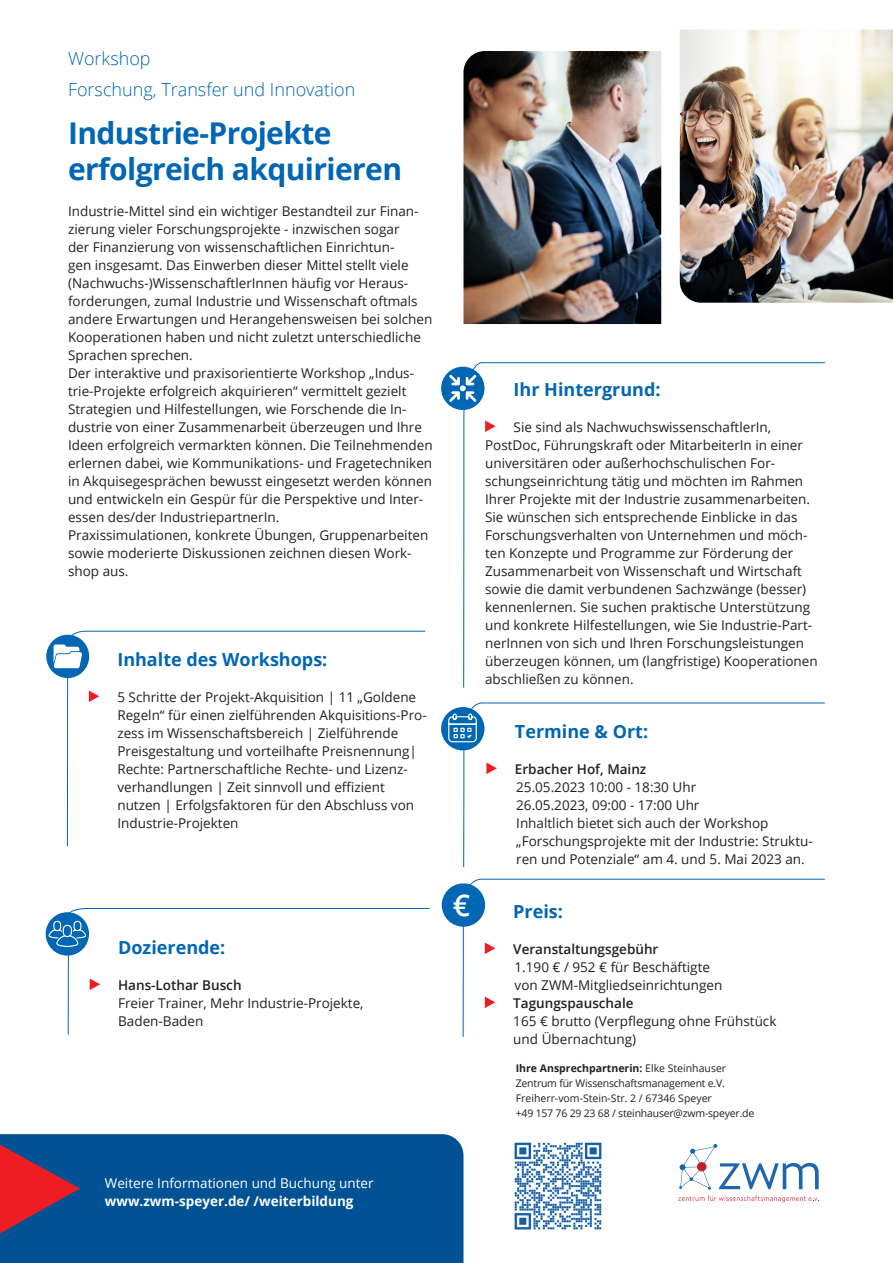
<style>
.page{position:relative;width:893px;height:1263px;background:#fff}
.page>*{position:absolute;margin:0;border:0;box-sizing:border-box;transform-origin:0 0}
.t1{font:700 30px/36px "Open Sans";letter-spacing:-.02em;color:#0166b3}
.t2{font:600 30px "Open Sans";color:#fff}
.t3{font:700 18px "Open Sans";color:#0166b3}
.t4{font:300 18px/31.7px "Open Sans";color:#0166b3}
.t5{font:13.5px/18px "Open Sans";color:#231f20}
.t6{font:600 13.5px "Open Sans";color:#231f20}
.t7{font:13.5px "Open Sans";color:#fff}
.t8{font:700 13.5px "Open Sans";color:#fff}
.t9{font:10.5px/15px "Open Sans";letter-spacing:-.02em;color:#231f20}
.s1{font-weight:600}
.s2{font-weight:700}
</style>
<div class="page">
<svg style="left:68px;top:908px;width:362px;height:127px"></svg>
<div style="left:46px;top:912px;width:43px;height:43px;background:#0166b3;border-radius:50%"></div>
<svg style="left:48px;top:920px;width:39px;height:27px"></svg>
<div style="left:0;top:1134px;width:463px;height:129px;background:#015294"></div>
<svg style="left:0;top:1144px;width:80px;height:89px;background:#77375b"></svg>
<img style="left:514px;top:1142px;width:88px;height:88px">
<img style="left:680px;top:30px;width:213px;height:273px">
<img style="left:463px;top:51px;width:198px;height:273px">
<svg style="left:67px;top:631px;width:359px;height:216px"></svg>
<div style="left:46px;top:635px;width:43px;height:43px;background:#0166b3;border-radius:50%"></div>
<svg style="left:54px;top:644px;width:28px;height:24px"></svg>
<svg style="left:463px;top:879px;width:362px;height:158px"></svg>
<div style="left:442px;top:883px;width:43px;height:44px;background:#0166b3;border-radius:50%"></div>
<svg style="left:463px;top:703px;width:362px;height:165px"></svg>
<div style="left:441px;top:707px;width:43px;height:43px;background:#0166b3;border-radius:50%"></div>
<svg style="left:448px;top:713px;width:29px;height:30px"></svg>
<svg style="left:463px;top:362px;width:362px;height:326px"></svg>
<div style="left:441px;top:367px;width:43px;height:43px;background:#0166b3;border-radius:50%"></div>
<svg style="left:449px;top:375px;width:27px;height:27px"></svg>
<svg style="left:678px;top:1144px;width:141px;height:58px"></svg>
<p class="t4" style="left:68px;top:42px;width:289px">Workshop<br>Forschung, Transfer und Innovation</p>
<p class="t1" style="left:68px;top:114px;width:335px">Industrie-Projekte erfolgreich akquirieren</p>
<p class="t5" style="left:68px;top:202px;width:366px">Industrie-Mittel sind ein wichtiger Bestandteil zur Finan&shy;zierung vieler Forschungsprojekte - inzwischen sogar<br>der Finanzierung von wissenschaftlichen Einrichtun-<br>gen insgesamt. Das Einwerben dieser Mittel stellt viele (Nachwuchs-)WissenschaftlerInnen häufig vor Heraus&shy;forderungen, zumal Industrie und Wissenschaft oftmals andere Erwartungen und Herangehensweisen bei solchen Kooperationen haben und nicht zuletzt unterschiedliche Sprachen sprechen.</p>
<p class="t5" style="left:68px;top:364px;width:366px">Der interaktive und praxisorientierte Workshop „Indus&shy;trie-Projekte erfolgreich akquirieren“ vermittelt gezielt Strategien und Hilfestellungen, wie Forschende die In&shy;dustrie von einer Zusammenarbeit überzeugen und Ihre Ideen erfolgreich vermarkten können. Die Teilnehmenden erlernen dabei, wie Kommunikations- und Fragetechniken in Akquisegesprächen bewusst eingesetzt werden können und entwickeln ein Gespür für die Perspektive und Inter&shy;essen des/der IndustriepartnerIn.</p>
<p class="t5" style="left:68px;top:526px;width:362px">Praxissimulationen, konkrete Übungen, Gruppenarbeiten sowie moderierte Diskussionen zeichnen diesen Work&shy;shop aus.</p>
<p class="t3" style="left:117px;top:647px;width:212px">Inhalte des Workshops:</p>
<p class="t5" style="left:117px;top:688px;width:311px">5 Schritte der Projekt-Akquisition | 11 „Goldene Regeln“ für einen zielführenden Akquisitions-Pro&shy;zess im Wissenschaftsbereich | Zielführende Preisgestaltung und vorteilhafte Preisnennung| Rechte: Partnerschaftliche Rechte- und Lizenz&shy;verhandlungen | Zeit sinnvoll und effizient</p>
<p class="t5" style="left:117px;top:796px;width:298px">nutzen | Erfolgsfaktoren für den Abschluss von<br>Industrie-Projekten</p>
<p class="t3" style="left:118px;top:935px;width:109px">Dozierende:</p>
<p class="t6" style="left:118px;top:976px;width:125px">Hans-Lothar Busch</p>
<p class="t5" style="left:118px;top:994px;width:247px">Freier Trainer, Mehr Industrie-Projekte,<br>Baden-Baden</p>
<p class="t3" style="left:514px;top:377px;width:148px">Ihr Hintergrund:</p>
<p class="t5" style="left:485px;top:418px;width:334px;text-indent:28px">Sie sind als NachwuchswissenschaftlerIn, PostDoc, Führungskraft oder MitarbeiterIn in einer universitären oder außerhochschulischen For&shy;schungseinrichtung tätig und möchten im Rahmen Ihrer Projekte mit der Industrie zusammenarbeiten.<br>Sie wünschen sich entsprechende Einblicke in das Forschungsverhalten von Unternehmen und möch&shy;ten Konzepte und Programme zur Förderung der Zusammenarbeit von Wissenschaft und Wirtschaft sowie die damit verbundenen Sachzwänge (besser) kennenlernen. Sie suchen praktische Unterstützung und konkrete Hilfestellungen, wie Sie Industrie-Part&shy;nerInnen von sich und Ihren Forschungsleistungen überzeugen können, um (langfristige) Kooperationen abschließen zu können.</p>
<p class="t2" style="left:453px;top:884px;width:19px">€</p>
<p class="t3" style="left:515px;top:719px;width:135px">Termine &amp; Ort:</p>
<p class="t6" style="left:515px;top:760px;width:133px">Erbacher Hof, Mainz</p>
<p class="t5" style="left:516px;top:778px;width:181px">25.05.2023 10:00 - 18:30 Uhr</p>
<p class="t5" style="left:516px;top:796px;width:185px">26.05.2023, 09:00 - 17:00 Uhr</p>
<p class="t5" style="left:516px;top:814px;width:298px">Inhaltlich bietet sich auch der Workshop „Forschungsprojekte mit der Industrie: Struktu&shy;ren und Potenziale“ am 4. und 5. Mai 2023 an.</p>
<p class="t3" style="left:513px;top:899px;width:51px">Preis:</p>
<p class="t6" style="left:513px;top:940px;width:147px">Veranstaltungsgebühr</p>
<p class="t5" style="left:515px;top:958px;width:209px">1.190 € / 952 € für Beschäftigte von ZWM-Mitgliedseinrichtungen</p>
<p class="t5" style="left:513px;top:994px;width:265px"><span class="s1">Tagungspauschale<br></span>165 € brutto (Verpflegung ohne Frühstück und Übernachtung)</p>
<p class="t9" style="left:516px;top:1061px;width:240px"><span class="s2">Ihre Ansprechpartnerin:</span> Elke Steinhauser Zentrum für Wissenschaftsmanagement e.V.<br>Freiherr-vom-Stein-Str. 2 / 67346 Speyer<br>+49 157 76 29 23 68 / steinhauser@zwm-speyer.de</p>
<p class="t7" style="left:105px;top:1174px;width:270px">Weitere Informationen und Buchung unter</p>
<p class="t8" style="left:105px;top:1192px;width:250px">www.zwm-speyer.de/ /weiterbildung</p>
</div>
